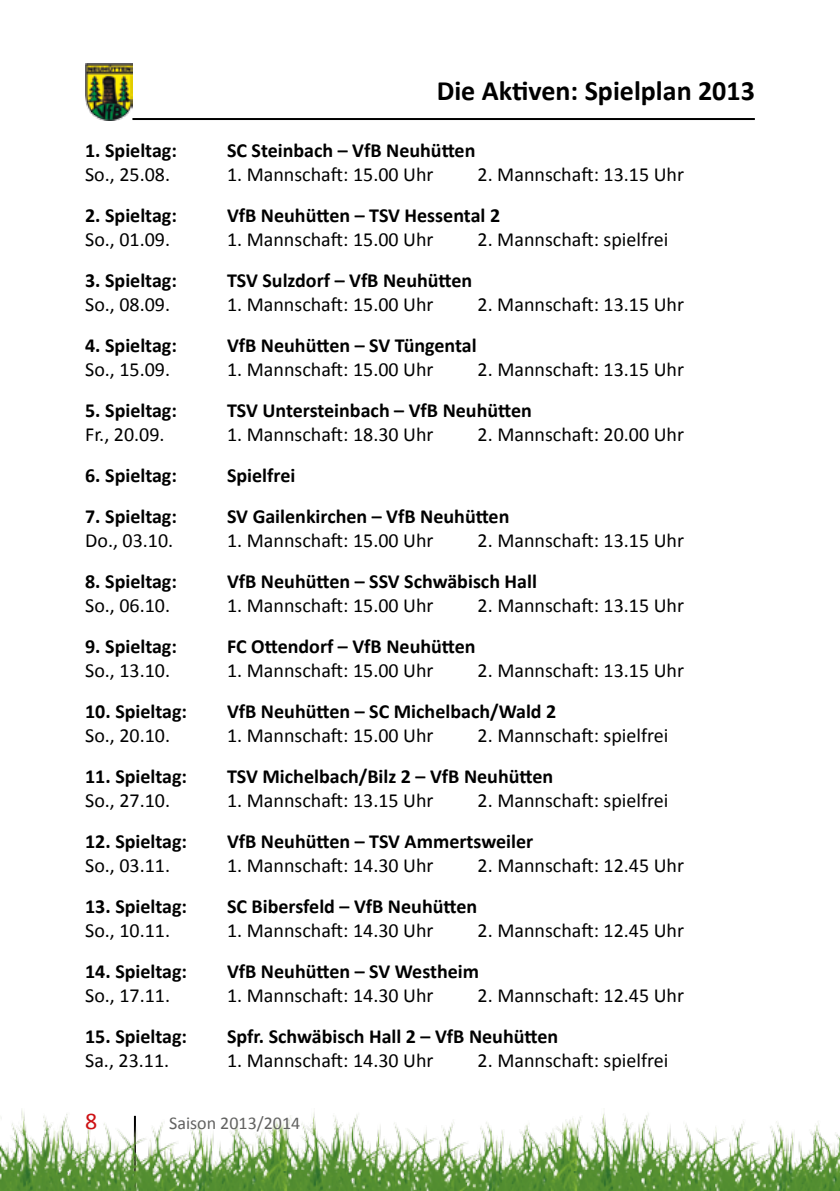
<style>
.page{position:relative;width:840px;height:1191px;background:#fff}
.page>*{position:absolute;margin:0;border:0;box-sizing:border-box;transform-origin:0 0}
.t1{font:700 28px "Calibri";color:#000}
.t2{font:24px "Calibri";color:#cd1013}
.t3{font:20px "Calibri";color:#000}
.t4{font:700 20px "Calibri";color:#000}
.t5{font:18px "Calibri";color:#626261}
</style>
<div class="page">
<img style="left:0;top:1110px;width:754px;height:81px">
<hr style="left:132px;top:118px;width:622px;height:2px;background:#000">
<img style="left:85px;top:63px;width:47px;height:57px">
<svg style="left:754px;top:1121px;width:85px;height:70px"></svg>
<h1 class="t1" style="left:436px;top:73px;width:319px">Die Aktiven: Spielplan 2013</h1>
<p class="t4" style="left:85px;top:138px;width:93px">1. Spieltag:</p>
<p class="t4" style="left:227px;top:138px;width:250px">SC Steinbach – VfB Neuhütten</p>
<p class="t3" style="left:85px;top:162px;width:86px">So., 25.08.</p>
<p class="t3" style="left:227px;top:162px;width:208px">1. Mannschaft: 15.00 Uhr</p>
<p class="t3" style="left:477px;top:162px;width:208px">2. Mannschaft: 13.15 Uhr</p>
<p class="t4" style="left:85px;top:203px;width:93px">2. Spieltag:</p>
<p class="t4" style="left:227px;top:203px;width:274px">VfB Neuhütten – TSV Hessental 2</p>
<p class="t3" style="left:85px;top:227px;width:86px">So., 01.09.</p>
<p class="t3" style="left:227px;top:227px;width:208px">1. Mannschaft: 15.00 Uhr</p>
<p class="t3" style="left:477px;top:227px;width:192px">2. Mannschaft: spielfrei</p>
<p class="t4" style="left:85px;top:268px;width:93px">3. Spieltag:</p>
<p class="t4" style="left:227px;top:268px;width:246px">TSV Sulzdorf – VfB Neuhütten</p>
<p class="t3" style="left:85px;top:292px;width:86px">So., 08.09.</p>
<p class="t3" style="left:227px;top:292px;width:208px">1. Mannschaft: 15.00 Uhr</p>
<p class="t3" style="left:477px;top:292px;width:208px">2. Mannschaft: 13.15 Uhr</p>
<p class="t4" style="left:85px;top:333px;width:93px">4. Spieltag:</p>
<p class="t4" style="left:227px;top:333px;width:251px">VfB Neuhütten – SV Tüngental</p>
<p class="t3" style="left:85px;top:357px;width:86px">So., 15.09.</p>
<p class="t3" style="left:227px;top:357px;width:208px">1. Mannschaft: 15.00 Uhr</p>
<p class="t3" style="left:477px;top:357px;width:208px">2. Mannschaft: 13.15 Uhr</p>
<p class="t4" style="left:85px;top:398px;width:93px">5. Spieltag:</p>
<p class="t4" style="left:227px;top:398px;width:306px">TSV Untersteinbach – VfB Neuhütten</p>
<p class="t3" style="left:85px;top:422px;width:81px">Fr., 20.09.</p>
<p class="t3" style="left:227px;top:422px;width:208px">1. Mannschaft: 18.30 Uhr</p>
<p class="t3" style="left:477px;top:422px;width:208px">2. Mannschaft: 20.00 Uhr</p>
<p class="t4" style="left:85px;top:463px;width:93px">6. Spieltag:</p>
<p class="t4" style="left:227px;top:463px;width:70px">Spielfrei</p>
<p class="t4" style="left:85px;top:504px;width:93px">7. Spieltag:</p>
<p class="t4" style="left:227px;top:504px;width:284px">SV Gailenkirchen – VfB Neuhütten</p>
<p class="t3" style="left:85px;top:528px;width:90px">Do., 03.10.</p>
<p class="t3" style="left:227px;top:528px;width:208px">1. Mannschaft: 15.00 Uhr</p>
<p class="t3" style="left:477px;top:528px;width:208px">2. Mannschaft: 13.15 Uhr</p>
<p class="t4" style="left:85px;top:569px;width:93px">8. Spieltag:</p>
<p class="t4" style="left:227px;top:569px;width:311px">VfB Neuhütten – SSV Schwäbisch Hall</p>
<p class="t3" style="left:85px;top:593px;width:86px">So., 06.10.</p>
<p class="t3" style="left:227px;top:593px;width:208px">1. Mannschaft: 15.00 Uhr</p>
<p class="t3" style="left:477px;top:593px;width:208px">2. Mannschaft: 13.15 Uhr</p>
<p class="t4" style="left:85px;top:634px;width:93px">9. Spieltag:</p>
<p class="t4" style="left:227px;top:634px;width:250px">FC Ottendorf – VfB Neuhütten</p>
<p class="t3" style="left:85px;top:658px;width:86px">So., 13.10.</p>
<p class="t3" style="left:227px;top:658px;width:208px">1. Mannschaft: 15.00 Uhr</p>
<p class="t3" style="left:477px;top:658px;width:208px">2. Mannschaft: 13.15 Uhr</p>
<p class="t4" style="left:85px;top:699px;width:103px">10. Spieltag:</p>
<p class="t4" style="left:227px;top:699px;width:330px">VfB Neuhütten – SC Michelbach/Wald 2</p>
<p class="t3" style="left:85px;top:723px;width:86px">So., 20.10.</p>
<p class="t3" style="left:227px;top:723px;width:208px">1. Mannschaft: 15.00 Uhr</p>
<p class="t3" style="left:477px;top:723px;width:192px">2. Mannschaft: spielfrei</p>
<p class="t4" style="left:85px;top:764px;width:103px">11. Spieltag:</p>
<p class="t4" style="left:227px;top:764px;width:327px">TSV Michelbach/Bilz 2 – VfB Neuhütten</p>
<p class="t3" style="left:85px;top:788px;width:86px">So., 27.10.</p>
<p class="t3" style="left:227px;top:788px;width:208px">1. Mannschaft: 13.15 Uhr</p>
<p class="t3" style="left:477px;top:788px;width:192px">2. Mannschaft: spielfrei</p>
<p class="t4" style="left:85px;top:829px;width:103px">12. Spieltag:</p>
<p class="t4" style="left:227px;top:829px;width:307px">VfB Neuhütten – TSV Ammertsweiler</p>
<p class="t3" style="left:85px;top:853px;width:86px">So., 03.11.</p>
<p class="t3" style="left:227px;top:853px;width:208px">1. Mannschaft: 14.30 Uhr</p>
<p class="t3" style="left:477px;top:853px;width:208px">2. Mannschaft: 12.45 Uhr</p>
<p class="t4" style="left:85px;top:894px;width:103px">13. Spieltag:</p>
<p class="t4" style="left:227px;top:894px;width:251px">SC Bibersfeld – VfB Neuhütten</p>
<p class="t3" style="left:85px;top:918px;width:86px">So., 10.11.</p>
<p class="t3" style="left:227px;top:918px;width:208px">1. Mannschaft: 14.30 Uhr</p>
<p class="t3" style="left:477px;top:918px;width:208px">2. Mannschaft: 12.45 Uhr</p>
<p class="t4" style="left:85px;top:959px;width:103px">14. Spieltag:</p>
<p class="t4" style="left:227px;top:959px;width:253px">VfB Neuhütten – SV Westheim</p>
<p class="t3" style="left:85px;top:983px;width:86px">So., 17.11.</p>
<p class="t3" style="left:227px;top:983px;width:208px">1. Mannschaft: 14.30 Uhr</p>
<p class="t3" style="left:477px;top:983px;width:208px">2. Mannschaft: 12.45 Uhr</p>
<p class="t4" style="left:85px;top:1024px;width:103px">15. Spieltag:</p>
<p class="t4" style="left:227px;top:1024px;width:332px">Spfr. Schwäbisch Hall 2 – VfB Neuhütten</p>
<p class="t3" style="left:85px;top:1048px;width:85px">Sa., 23.11.</p>
<p class="t3" style="left:227px;top:1048px;width:208px">1. Mannschaft: 14.30 Uhr</p>
<p class="t3" style="left:477px;top:1048px;width:192px">2. Mannschaft: spielfrei</p>
<p class="t2" style="left:85px;top:1106px;width:14px">8</p>
<p class="t5" style="left:169px;top:1112px;width:133px">Saison 2013/2014</p>
</div>
